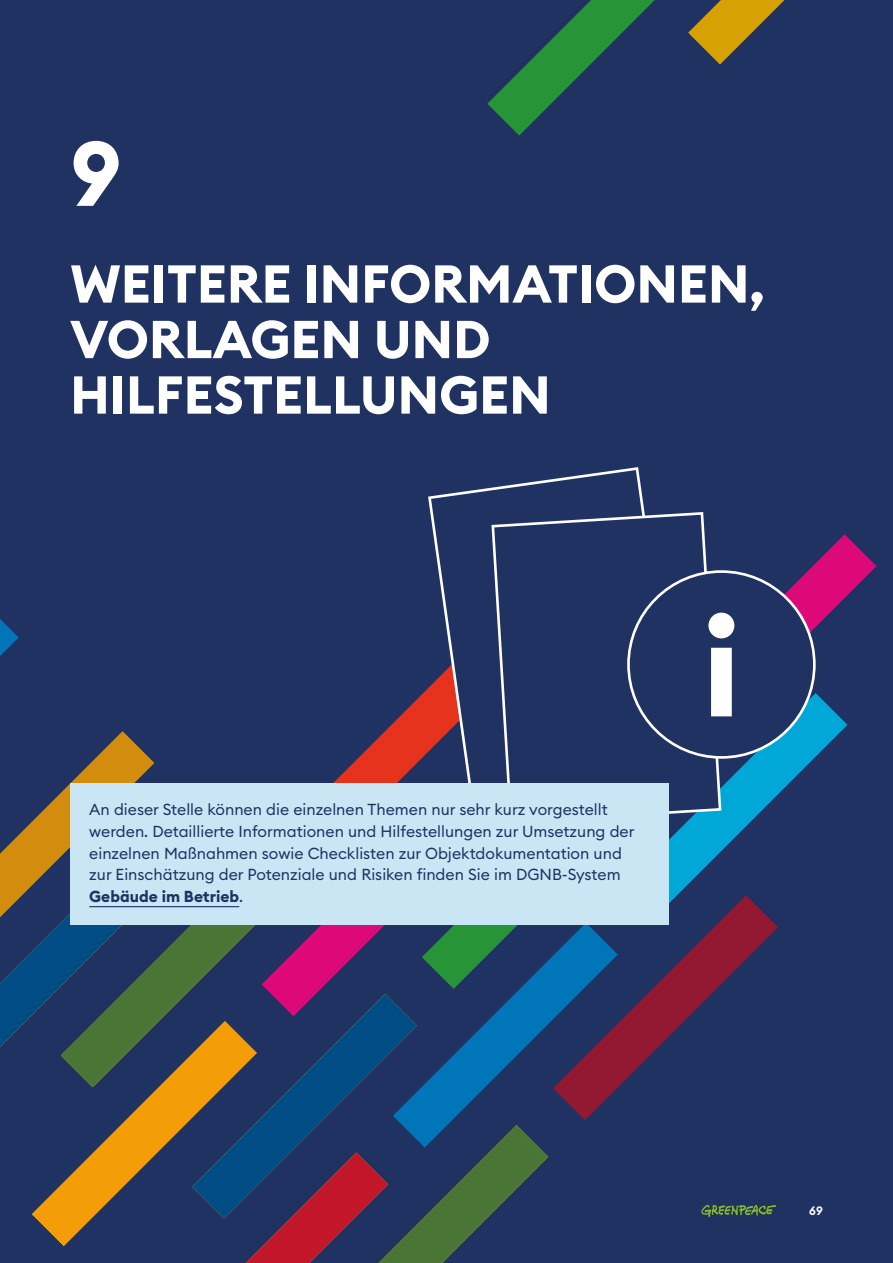
<style>
.page{position:relative;width:893px;height:1263px;background:#1f3262}
.page>*{position:absolute;margin:0;border:0;box-sizing:border-box;transform-origin:0 0}
.t1{font:700 90px "Euclid Circular B";color:#fff}
.t2{font:700 52.5px/55.5px "Euclid Circular B";color:#fff}
.Infokasten_ÜBERGEORD{font:15.75px/21.8px "Euclid Circular B";color:#1f3262}
.t3{font:600 12px "Euclid Circular B";color:#fff}
.s1{font-weight:700}
</style>
<div class="page">
<svg style="left:694px;top:807px;width:71px;height:40px"></svg>
<svg style="left:665px;top:847px;width:113px;height:193px"></svg>
<svg style="left:465px;top:1037px;width:200px;height:72px"></svg>
<svg style="left:465px;top:1077px;width:131px;height:163px"></svg>
<svg style="left:764px;top:534px;width:113px;height:273px"></svg>
<svg style="left:694px;top:570px;width:70px;height:264px"></svg>
<svg style="left:534px;top:825px;width:160px;height:212px"></svg>
<svg style="left:333px;top:924px;width:201px;height:140px"></svg>
<svg style="left:304px;top:946px;width:161px;height:317px"></svg>
<svg style="left:32px;top:1135px;width:272px;height:128px"></svg>
<svg style="left:333px;top:689px;width:94px;height:94px"></svg>
<svg style="left:173px;top:924px;width:160px;height:211px"></svg>
<svg style="left:0;top:1004px;width:173px;height:158px"></svg>
<svg style="left:760px;top:0;width:25px;height:25px"></svg>
<svg style="left:0;top:731px;width:202px;height:273px"></svg>
<svg style="left:487px;top:0;width:273px;height:136px"></svg>
<svg style="left:0;top:619px;width:66px;height:259px"></svg>
<svg style="left:701px;top:1205px;width:75px;height:12px"></svg>
<svg style="left:427px;top:467px;width:218px;height:316px"></svg>
<svg style="left:490px;top:511px;width:233px;height:314px"></svg>
<div style="left:628px;top:572px;width:186px;height:185px;background:#1f3262;border-radius:50%"></div>
<svg style="left:708px;top:613px;width:26px;height:103px"></svg>
<div style="left:70px;top:783px;width:598px;height:141px;background:#cae6f5"></div>
<hr style="left:89px;top:906px;width:150px;height:1px;background:#1f3262">
<p class="t1" style="left:70px;top:116px;width:53px">9</p>
<p class="t2" style="left:70px;top:257px;width:696px">WEITERE INFORMATIONEN,<br>VORLAGEN UND<br>HILFESTELLUNGEN</p>
<p class="Infokasten_ÜBERGEORD" style="left:89px;top:798px;width:547px">An dieser Stelle können die einzelnen Themen nur sehr kurz vorgestellt werden. Detaillierte Informationen und Hilfestellungen zur Umsetzung der einzelnen Maßnahmen sowie Checklisten zur Objektdokumentation und zur Einschätzung der Potenziale und Risiken finden Sie im DGNB-System <span class="s1">Gebäude im Betrieb</span>.</p>
<p class="t3" style="left:809px;top:1202px;width:15px">69</p>
</div>
